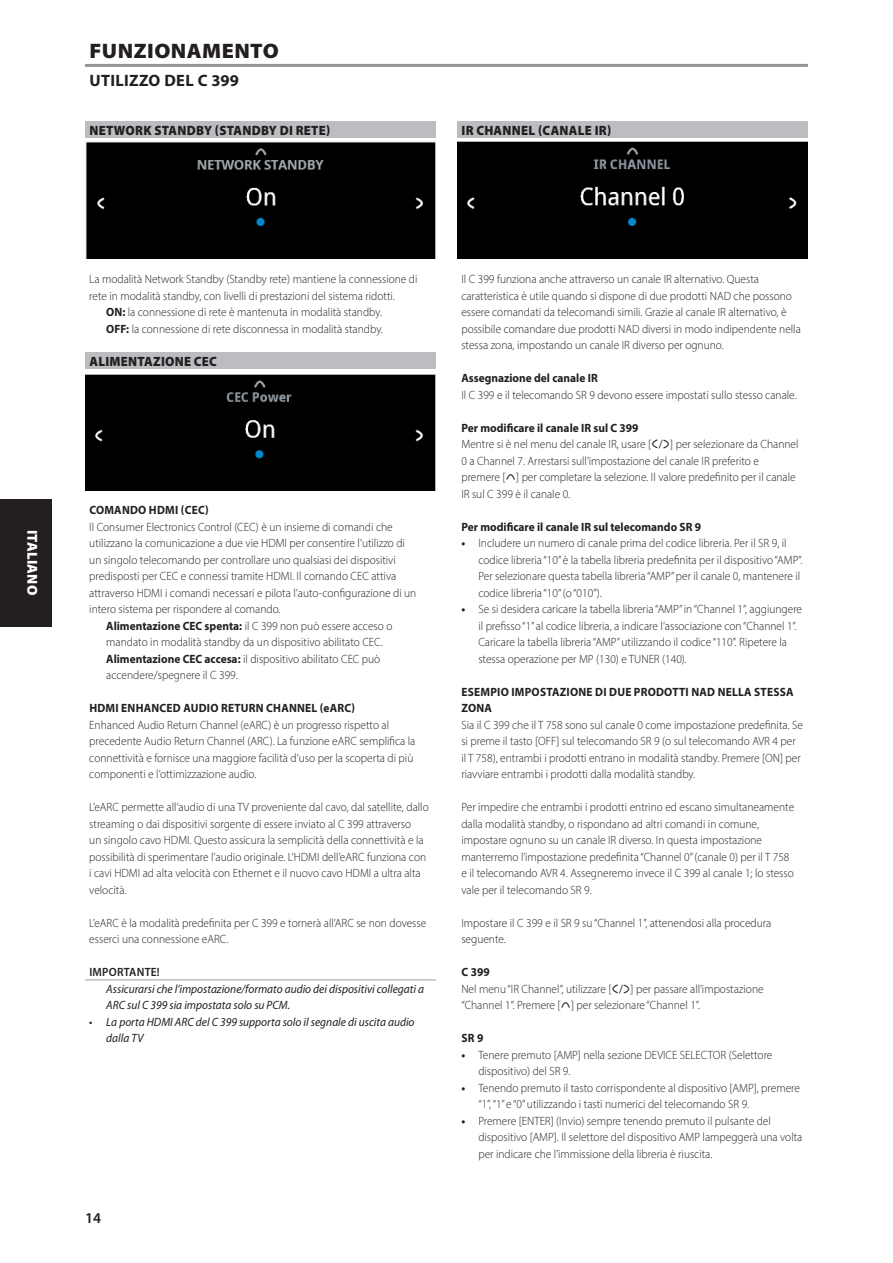
<style>
.page{position:relative;width:893px;height:1263px;background:#fff}
.page>*{position:absolute;margin:0;border:0;box-sizing:border-box;transform-origin:0 0}
.Body_copy_-_header{font:900 21px "Myriad Pro";letter-spacing:.02em;color:#231f20;scale:1.05 1}
.Body_copy_-_header-2{font:700 16.5px "Myriad Pro";letter-spacing:.02em;color:#231f20}
.Misc_-_page_number{font:600 15px "Myriad Pro";color:#231f20}
.t1{font:900 14.4px "Myriad Pro";letter-spacing:.02em;color:#fff}
.Body_copy_-_sub-sect{font:900 13.5px "Myriad Pro";letter-spacing:.02em;color:#231f20;scale:.95 1}
.Body_copy_-_normal{font:300 12px/16.5px "Myriad Pro";color:#231f20;scale:.95 1}
.Body_copy_-_indent_1{font:300 12px/16.5px "Myriad Pro";color:#231f20;scale:.95 1}
.Body_copy_-_note{font:italic 12px/16.5px "Myriad Pro";color:#231f20;scale:.95 1}
.Body_copy_-_sub-sect-2{font:700 12px/16.5px "Myriad Pro";letter-spacing:.02em;color:#231f20;scale:.95 1}
.Body_copy_-_normal-2{font:700 12px "Myriad Pro";color:#231f20;scale:.95 1}
.Body_copy_-_note_hea{font:600 12px "Myriad Pro";letter-spacing:.02em;color:#231f20;scale:.95 1}
.s1{font-weight:700}
</style>
<div class="page">
<div style="left:0;top:499px;width:51px;height:127px;background:#231f20"></div>
<div style="left:85px;top:121px;width:351px;height:17px;background:#bcbdc0"></div>
<div style="left:85px;top:352px;width:351px;height:17px;background:#bcbdc0"></div>
<hr style="left:85px;top:979px;width:351px;height:2px;background:#bcbdc0">
<div style="left:457px;top:121px;width:351px;height:17px;background:#bcbdc0"></div>
<hr style="left:85px;top:64px;width:723px;height:3px;background:#939598">
<img style="left:85px;top:141px;width:350px;height:117px">
<div style="left:457px;top:141px;width:351px;height:117px;background:#000"></div>
<div style="left:85px;top:374px;width:350px;height:117px;background:#000"></div>
<p class="Body_copy_-_header" style="left:90px;top:37px;width:182px">FUNZIONAMENTO</p>
<p class="Body_copy_-_header-2" style="left:89px;top:70px;width:151px">UTILIZZO DEL C 399</p>
<p class="Body_copy_-_sub-sect" style="left:89px;top:121px;width:255px">NETWORK STANDBY (STANDBY DI RETE)</p>
<p class="Body_copy_-_sub-sect" style="left:461px;top:121px;width:159px">IR CHANNEL (CANALE IR)</p>
<p class="t1" style="left:42px;top:530px;width:67px;rotate:90deg">ITALIANO</p>
<p class="Body_copy_-_normal" style="left:89px;top:271px;width:347px">La modalità Network Standby (Standby rete) mantiene la connessione di rete in modalità standby, con livelli di prestazioni del sistema ridotti.</p>
<p class="Body_copy_-_indent_1" style="left:106px;top:304px;width:292px"><span class="s1">ON:</span> la connessione di rete è mantenuta in modalità standby.</p>
<p class="Body_copy_-_indent_1" style="left:106px;top:320px;width:293px"><span class="s1">OFF:</span> la connessione di rete disconnessa in modalità standby.</p>
<p class="Body_copy_-_sub-sect" style="left:89px;top:352px;width:136px">ALIMENTAZIONE CEC</p>
<p class="Body_copy_-_sub-sect-2" style="left:89px;top:501px;width:127px">COMANDO HDMI (CEC)</p>
<p class="Body_copy_-_normal" style="left:89px;top:518px;width:346px">Il Consumer Electronics Control (CEC) è un insieme di comandi che utilizzano la comunicazione a due vie HDMI per consentire l’utilizzo di un singolo telecomando per controllare uno qualsiasi dei dispositivi predisposti per CEC e connessi tramite HDMI. Il comando CEC attiva attraverso HDMI i comandi necessari e pilota l’auto-configurazione di un intero sistema per rispondere al comando.</p>
<p class="Body_copy_-_indent_1" style="left:106px;top:617px;width:303px"><span class="s1">Alimentazione CEC spenta:</span> il C 399 non può essere acceso o mandato in modalità standby da un dispositivo abilitato CEC.</p>
<p class="Body_copy_-_indent_1" style="left:106px;top:650px;width:290px"><span class="s1">Alimentazione CEC accesa:</span> il dispositivo abilitato CEC può accendere/spegnere il C 399.</p>
<p class="Body_copy_-_sub-sect-2" style="left:89px;top:699px;width:281px">HDMI ENHANCED AUDIO RETURN CHANNEL (eARC)</p>
<p class="Body_copy_-_normal" style="left:89px;top:716px;width:345px">Enhanced Audio Return Channel (eARC) è un progresso rispetto al precedente Audio Return Channel (ARC). La funzione eARC semplifica la connettività e fornisce una maggiore facilità d’uso per la scoperta di più componenti e l’ottimizzazione audio.</p>
<p class="Body_copy_-_normal" style="left:89px;top:799px;width:359px">L’eARC permette all’audio di una TV proveniente dal cavo, dal satellite, dallo streaming o dai dispositivi sorgente di essere inviato al C 399 attraverso<br>un singolo cavo HDMI. Questo assicura la semplicità della connettività e la possibilità di sperimentare l’audio originale. L’HDMI dell’eARC funziona con i cavi HDMI ad alta velocità con Ethernet e il nuovo cavo HDMI a ultra alta velocità.</p>
<p class="Body_copy_-_normal" style="left:89px;top:914px;width:356px">L’eARC è la modalità predefinita per C 399 e tornerà all’ARC se non dovesse esserci una connessione eARC.</p>
<p class="Body_copy_-_note_hea" style="left:89px;top:964px;width:76px">IMPORTANTE!</p>
<p class="Body_copy_-_note" style="left:106px;top:980px;width:336px">Assicurarsi che l’impostazione/formato audio dei dispositivi collegati a<br>ARC sul C 399 sia impostata solo su PCM.</p>
<p class="Body_copy_-_note" style="left:106px;top:1013px;width:326px;text-indent:-17px">• La porta HDMI ARC del C 399 supporta solo il segnale di uscita audio dalla TV</p>
<p class="Misc_-_page_number" style="left:85px;top:1208px;width:18px">14</p>
<p class="Body_copy_-_normal" style="left:461px;top:271px;width:359px">Il C 399 funziona anche attraverso un canale IR alternativo. Questa caratteristica è utile quando si dispone di due prodotti NAD che possono essere comandati da telecomandi simili. Grazie al canale IR alternativo, è possibile comandare due prodotti NAD diversi in modo indipendente nella stessa zona, impostando un canale IR diverso per ognuno.</p>
<p class="Body_copy_-_normal-2" style="left:461px;top:370px;width:145px">Assegnazione del canale IR</p>
<p class="Body_copy_-_normal" style="left:461px;top:386px;width:354px">Il C 399 e il telecomando SR 9 devono essere impostati sullo stesso canale.</p>
<p class="Body_copy_-_normal-2" style="left:461px;top:420px;width:188px">Per modificare il canale IR sul C 399</p>
<p class="Body_copy_-_normal" style="left:461px;top:436px;width:356px">Mentre si è nel menu del canale IR, usare [ ▲] per selezionare da Channel 0 a Channel 7. Arrestarsi sull’impostazione del canale IR preferito e premere [ ] per completare la selezione. Il valore predefinito per il canale IR sul C 399 è il canale 0.</p>
<p class="Body_copy_-_normal-2" style="left:461px;top:519px;width:254px">Per modificare il canale IR sul telecomando SR 9</p>
<p class="Body_copy_-_indent_1" style="left:478px;top:535px;width:343px;text-indent:-17px"><span class="s1">•</span> Includere un numero di canale prima del codice libreria. Per il SR 9, il codice libreria “10” è la tabella libreria predefinita per il dispositivo “AMP”.<br>Per selezionare questa tabella libreria “AMP” per il canale 0, mantenere il codice libreria “10” (o “010”).</p>
<p class="Body_copy_-_indent_1" style="left:478px;top:601px;width:342px;text-indent:-17px"><span class="s1">•</span> Se si desidera caricare la tabella libreria “AMP” in “Channel 1”, aggiungere il prefisso “1” al codice libreria, a indicare l’associazione con “Channel 1”.<br>Caricare la tabella libreria “AMP” utilizzando il codice “110”. Ripetere la stessa operazione per MP (130) e TUNER (140).</p>
<p class="Body_copy_-_sub-sect-2" style="left:461px;top:683px;width:351px">ESEMPIO IMPOSTAZIONE DI DUE PRODOTTI NAD NELLA STESSA<br>ZONA</p>
<p class="Body_copy_-_normal" style="left:461px;top:716px;width:361px">Sia il C 399 che il T 758 sono sul canale 0 come impostazione predefinita. Se si preme il tasto [OFF] sul telecomando SR 9 (o sul telecomando AVR 4 per il T 758), entrambi i prodotti entrano in modalità standby. Premere [ON] per riavviare entrambi i prodotti dalla modalità standby.</p>
<p class="Body_copy_-_normal" style="left:461px;top:799px;width:352px">Per impedire che entrambi i prodotti entrino ed escano simultaneamente dalla modalità standby, o rispondano ad altri comandi in comune, impostare ognuno su un canale IR diverso. In questa impostazione manterremo l’impostazione predefinita “Channel 0” (canale 0) per il T 758 e il telecomando AVR 4. Assegneremo invece il C 399 al canale 1; lo stesso vale per il telecomando SR 9.</p>
<p class="Body_copy_-_normal" style="left:461px;top:914px;width:328px">Impostare il C 399 e il SR 9 su “Channel 1”, attenendosi alla procedura seguente.</p>
<p class="Body_copy_-_sub-sect-2" style="left:461px;top:963px;width:31px">C 399</p>
<p class="Body_copy_-_normal" style="left:461px;top:980px;width:320px">Nel menu “IR Channel”, utilizzare [ ▲] per passare all’impostazione “Channel 1”. Premere [ ] per selezionare “Channel 1”.</p>
<p class="Body_copy_-_sub-sect-2" style="left:461px;top:1029px;width:25px">SR9</p>
<p class="Body_copy_-_indent_1" style="left:478px;top:1046px;width:311px;text-indent:-17px"><span class="s1">•</span> Tenere premuto [AMP] nella sezione DEVICE SELECTOR (Selettore dispositivo) del SR 9.</p>
<p class="Body_copy_-_indent_1" style="left:478px;top:1079px;width:340px;text-indent:-17px"><span class="s1">•</span> Tenendo premuto il tasto corrispondente al dispositivo [AMP], premere “1”, “1” e “0” utilizzando i tasti numerici del telecomando SR 9.</p>
<p class="Body_copy_-_indent_1" style="left:478px;top:1112px;width:343px;text-indent:-17px"><span class="s1">•</span> Premere [ENTER] (Invio) sempre tenendo premuto il pulsante del dispositivo [AMP]. Il selettore del dispositivo AMP lampeggerà una volta per indicare che l’immissione della libreria è riuscita.</p>
</div>
